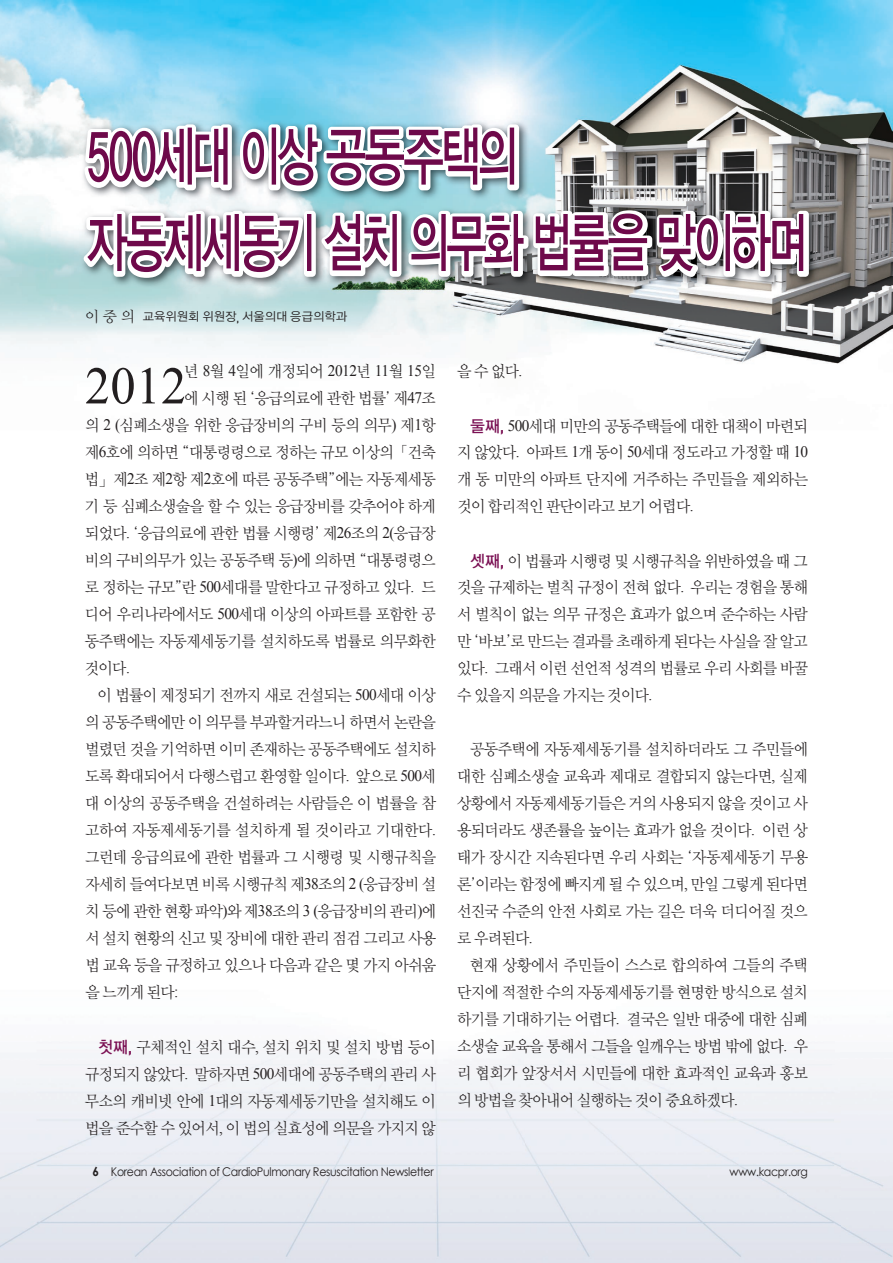
<style>
.page{position:relative;width:893px;height:1263px;background:#fff}
.page>*{position:absolute;margin:0;border:0;box-sizing:border-box;transform-origin:0 0}
.t1{font:52.8px "Times New Roman";color:#231f20;scale:.95 1}
.t2{font:16.05px/27px "YDIY Mj O320";letter-spacing:-.04em;color:#231f20;text-align:justify;scale:.95 1}
.t3{font:16.05px "YDIY Mj O320";letter-spacing:-.02em;color:#231f20;scale:.95 1}
.t4{font:12px "Century Gothic";letter-spacing:-.03em;color:#231f20;scale:.92 1}
.t5{font:12px "YDIYGO120 KSCPC EUC H";letter-spacing:-.05em;color:#231f20}
.s1{font-family:"YDIY Mj O320";font-size:15px}
.s2{font-family:"Dinreg";font-size:13.05px}
.s3{font-family:"Times New Roman"}
.s4{font-family:"Gulim"}
.s5{font-family:"YDIYGO130 KSCPC EUC H";font-size:16.5px;color:#7b1154}
.s6{font-family:"Dinmed";font-size:18px;color:#7b1154}
.s7{font-weight:700;font-size:12.75px}
</style>
<div class="page">
<img style="left:0;top:1042px;width:893px;height:221px">
<img style="left:0;top:0;width:893px;height:364px">
<img style="left:79px;top:120px;width:739px;height:167px">
<svg style="left:83px;top:210px;width:726px;height:68px"></svg>
<svg style="left:87px;top:214px;width:718px;height:60px"></svg>
<svg style="left:84px;top:124px;width:435px;height:67px"></svg>
<p class="t5" style="left:85px;top:310px;width:264px"><span class="s1">이 중 의</span> 교육위원회 위원장<span class="s2">,</span> 서울의대 응급의학과</p>
<h1 class="t1" style="left:85px;top:350px;width:108px">2012</h1>
<p class="t2" style="left:184px;top:358px;width:266px">년 <span class="s3">8</span>월 <span class="s3">4</span>일에 개정되어 <span class="s3">2012</span>년 <span class="s3">11</span>월 <span class="s3">15</span>일</p>
<p class="t2" style="left:184px;top:385px;width:266px">에 시행 된 <span class="s4">‘</span>응급의료에 관한 법률<span class="s4">’</span> 제<span class="s3">47</span>조</p>
<p class="t2" style="left:85px;top:412px;width:371px">의 <span class="s3">2 (</span>심폐소생을 위한 응급장비의 구비 등의 의무<span class="s3">)</span> 제<span class="s3">1</span>항</p>
<p class="t2" style="left:85px;top:439px;width:371px">제<span class="s3">6</span>호에 의하면 <span class="s4">“</span>대통령령으로 정하는 규모 이상의<span class="s4">「</span>건축</p>
<p class="t2" style="left:85px;top:466px;width:371px">법<span class="s4">」</span>제<span class="s3">2</span>조 제<span class="s3">2</span>항 제<span class="s3">2</span>호에 따른 공동주택<span class="s4">”</span>에는 자동제세동</p>
<p class="t2" style="left:85px;top:493px;width:371px">기 등 심폐소생술을 할 수 있는 응급장비를 갖추어야 하게</p>
<p class="t2" style="left:85px;top:520px;width:371px">되었다<span class="s3">.</span> <span class="s4">‘</span>응급의료에 관한 법률 시행령<span class="s4">’</span> 제<span class="s3">26</span>조의 <span class="s3">2(</span>응급장</p>
<p class="t2" style="left:85px;top:547px;width:371px">비의 구비의무가 있는 공동주택 등<span class="s3">)</span>에 의하면 <span class="s4">“</span>대통령령으</p>
<p class="t2" style="left:85px;top:574px;width:371px">로 정하는 규모<span class="s4">”</span>란 <span class="s3">500</span>세대를 말한다고 규정하고 있다<span class="s3">.</span> 드</p>
<p class="t2" style="left:85px;top:601px;width:371px">디어 우리나라에서도 <span class="s3">500</span>세대 이상의 아파트를 포함한 공</p>
<p class="t2" style="left:85px;top:628px;width:371px">동주택에는 자동제세동기를 설치하도록 법률로 의무화한</p>
<p class="t2" style="left:85px;top:655px;width:49px">것이다<span class="s3">.</span></p>
<p class="t2" style="left:98px;top:682px;width:357px">이 법률이 제정되기 전까지 새로 건설되는 <span class="s3">500</span>세대 이상</p>
<p class="t2" style="left:85px;top:709px;width:371px">의 공동주택에만 이 의무를 부과할거라느니 하면서 논란을</p>
<p class="t2" style="left:85px;top:736px;width:371px">벌렸던 것을 기억하면 이미 존재하는 공동주택에도 설치하</p>
<p class="t2" style="left:85px;top:763px;width:371px">도록 확대되어서 다행스럽고 환영할 일이다<span class="s3">.</span> 앞으로 <span class="s3">500</span>세</p>
<p class="t2" style="left:85px;top:790px;width:371px">대 이상의 공동주택을 건설하려는 사람들은 이 법률을 참</p>
<p class="t3" style="left:85px;top:823px;width:371px">고하여 자동제세동기를 설치하게 될 것이라고 기대한다<span class="s3">.</span></p>
<p class="t2" style="left:85px;top:844px;width:371px">그런데 응급의료에 관한 법률과 그 시행령 및 시행규칙을</p>
<p class="t2" style="left:85px;top:871px;width:371px">자세히 들여다보면 비록 시행규칙 제<span class="s3">38</span>조의 <span class="s3">2 (</span>응급장비 설</p>
<p class="t2" style="left:85px;top:898px;width:371px">치 등에 관한 현황 파악<span class="s3">)</span>와 제<span class="s3">38</span>조의 <span class="s3">3 (</span>응급장비의 관리<span class="s3">)</span>에</p>
<p class="t2" style="left:85px;top:925px;width:371px">서 설치 현황의 신고 및 장비에 대한 관리 점검 그리고 사용</p>
<p class="t2" style="left:85px;top:952px;width:371px">법 교육 등을 규정하고 있으나 다음과 같은 몇 가지 아쉬움</p>
<p class="t2" style="left:85px;top:979px;width:99px">을 느끼게 된다<span class="s3">:</span></p>
<p class="t2" style="left:85px;top:1033px;width:371px;text-indent:13px"><span class="s5">첫째</span><span class="s6">,</span> 구체적인 설치 대수<span class="s3">,</span> 설치 위치 및 설치 방법 등이 규정되지 않았다<span class="s3">.</span> 말하자면 <span class="s3">500</span>세대에 공동주택의 관리 사 무소의 캐비넷 안에 <span class="s3">1</span>대의 자동제세동기만을 설치해도 이 법을 준수할 수 있어서<span class="s3">,</span> 이 법의 실효성에 의문을 가지지 않</p>
<p class="t2" style="left:457px;top:358px;width:70px">을수없다<span class="s3">.</span></p>
<p class="t2" style="left:457px;top:412px;width:371px;text-indent:13px"><span class="s5">둘째</span><span class="s6">,</span> <span class="s3">500</span>세대 미만의 공동주택들에 대한 대책이 마련되 지 않았다<span class="s3">.</span> 아파트 <span class="s3">1</span>개 동이 <span class="s3">50</span>세대 정도라고 가정할 때 <span class="s3">10 </span>개 동 미만의 아파트 단지에 거주하는 주민들을 제외하는 것이 합리적인 판단이라고 보기 어렵다<span class="s3">.</span></p>
<p class="t2" style="left:457px;top:547px;width:371px;text-indent:13px"><span class="s5">셋째</span><span class="s6">,</span> 이 법률과 시행령 및 시행규칙을 위반하였을 때 그 것을 규제하는 벌칙 규정이 전혀 없다<span class="s3">.</span> 우리는 경험을 통해 서 벌칙이 없는 의무 규정은 효과가 없으며 준수하는 사람 만 <span class="s4">‘</span>바보<span class="s4">’</span>로 만드는 결과를 초래하게 된다는 사실을 잘 알고 있다<span class="s3">.</span> 그래서 이런 선언적 성격의 법률로 우리 사회를 바꿀 수 있을지 의문을 가지는 것이다<span class="s3">.</span></p>
<p class="t2" style="left:457px;top:736px;width:371px;text-indent:13px">공동주택에 자동제세동기를 설치하더라도 그 주민들에 대한 심폐소생술 교육과 제대로 결합되지 않는다면<span class="s3">,</span> 실제 상황에서 자동제세동기들은 거의 사용되지 않을 것이고 사 용되더라도 생존률을 높이는 효과가 없을 것이다<span class="s3">.</span> 이런 상 태가 장시간 지속된다면 우리 사회는 <span class="s4">‘</span>자동제세동기 무용 론<span class="s4">’</span>이라는 함정에 빠지게 될 수 있으며<span class="s3">,</span> 만일 그렇게 된다면 선진국 수준의 안전 사회로 가는 길은 더욱 더디어질 것으 로 우려된다<span class="s3">.</span></p>
<p class="t2" style="left:457px;top:952px;width:371px;text-indent:13px">현재 상황에서 주민들이 스스로 합의하여 그들의 주택 단지에 적절한 수의 자동제세동기를 현명한 방식으로 설치 하기를 기대하기는 어렵다<span class="s3">.</span> 결국은 일반 대중에 대한 심폐 소생술 교육을 통해서 그들을 일깨우는 방법 밖에 없다<span class="s3">.</span> 우 리 협회가 앞장서서 시민들에 대한 효과적인 교육과 홍보 의 방법을 찾아내어 실행하는 것이 중요하겠다<span class="s3">.</span></p>
<p class="t4" style="left:92px;top:1163px;width:372px"><span class="s7">6</span> Korean Association of CardioPulmonary Resuscitation Newsletter</p>
<p class="t4" style="left:730px;top:1163px;width:87px">www.kacpr.org</p>
</div>
